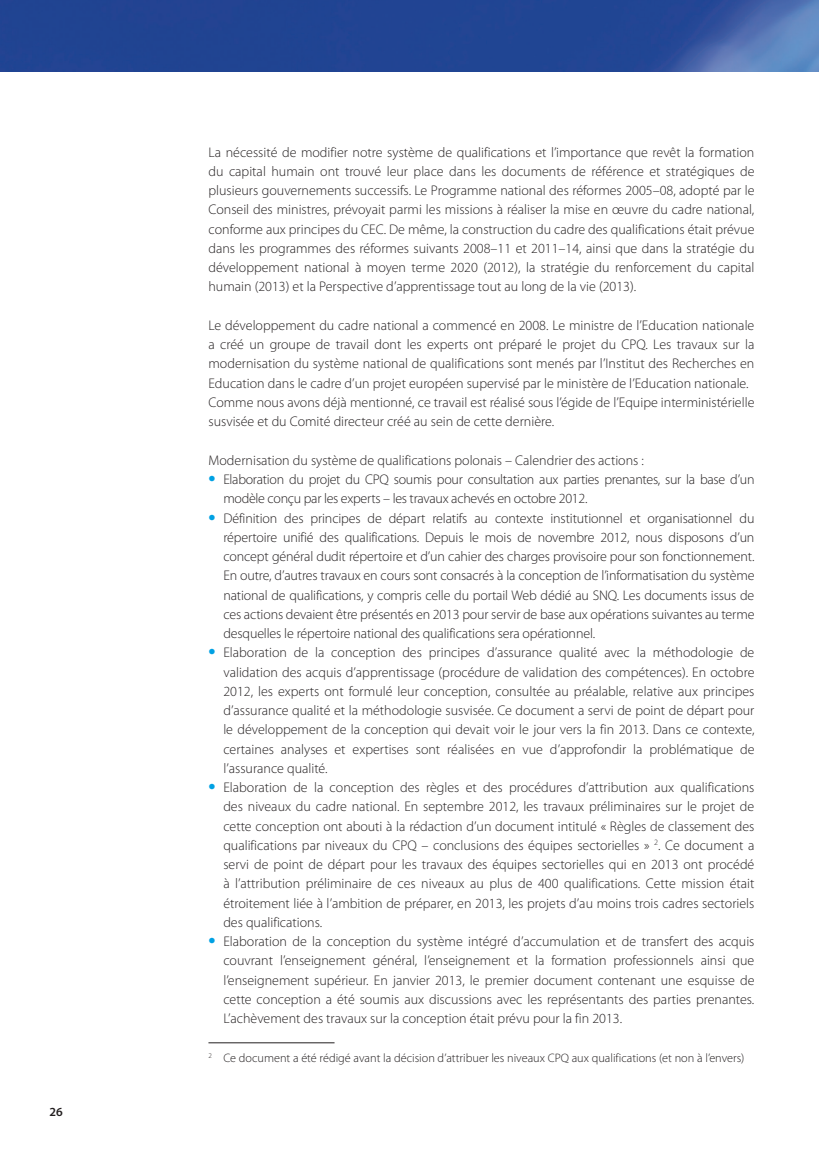
<style>
.page{position:relative;width:819px;height:1166px;background:#fff}
.page>*{position:absolute;margin:0;border:0;box-sizing:border-box;transform-origin:0 0}
.txt_8--11{font:300 14px/19.2px "Myriad Pro";color:#231f20;text-align:justify}
.txt_8--11-2{font:300 14px/19.2px "Myriad Pro";letter-spacing:-.02em;color:#231f20}
.t1{font:600 12.42px "Myriad Pro";color:#231f20}
.Przypis_7--11_B{font:300 12.25px "Myriad Pro";color:#231f20}
.s1{font-weight:700;font-size:21px;color:#00a1e3}
</style>
<div class="page">
<img style="left:0;top:0;width:818px;height:71px">
<hr style="left:208px;top:1042px;width:126px;height:1px;background:#231f20">
<p class="t1" style="left:50px;top:1104px;width:15px">26</p>
<p class="txt_8--11" style="left:208px;top:142px;width:547px">La nécessité de modifier notre système de qualifications et l’importance que revêt la formation du capital humain ont trouvé leur place dans les documents de référence et stratégiques de plusieurs gouvernements successifs. Le Programme national des réformes 2005–08, adopté par le Conseil des ministres, prévoyait parmi les missions à réaliser la mise en œuvre du cadre national, conforme aux principes du CEC. De même, la construction du cadre des qualifications était prévue dans les programmes des réformes suivants 2008–11 et 2011–14, ainsi que dans la stratégie du développement national à moyen terme 2020 (2012), la stratégie du renforcement du capital humain (2013) et la Perspective d’apprentissage tout au long de la vie (2013).</p>
<p class="txt_8--11" style="left:208px;top:315px;width:547px">Le développement du cadre national a commencé en 2008. Le ministre de l’Education nationale a créé un groupe de travail dont les experts ont préparé le projet du CPQ. Les travaux sur la modernisation du système national de qualifications sont menés par l’Institut des Recherches en Education dans le cadre d’un projet européen supervisé par le ministère de l’Education nationale.</p>
<p class="txt_8--11" style="left:208px;top:392px;width:547px">Comme nous avons déjà mentionné, ce travail est réalisé sous l’égide de l’Equipe interministérielle susvisée et du Comité directeur créé au sein de cette dernière.</p>
<p class="txt_8--11" style="left:208px;top:450px;width:437px">Modernisation du système de qualifications polonais – Calendrier des actions :</p>
<p class="txt_8--11-2" style="left:223px;top:469px;width:532px;text-indent:-15px"><span class="s1">•</span> Elaboration du projet du CPQ soumis pour consultation aux parties prenantes, sur la base d’un modèle conçu par les experts – les travaux achevés en octobre 2012.</p>
<p class="txt_8--11" style="left:223px;top:508px;width:532px;text-indent:-15px"><span class="s1">•</span> Définition des principes de départ relatifs au contexte institutionnel et organisationnel du répertoire unifié des qualifications. Depuis le mois de novembre 2012, nous disposons d’un concept général dudit répertoire et d’un cahier des charges provisoire pour son fonctionnement.<br>En outre, d’autres travaux en cours sont consacrés à la conception de l’informatisation du système national de qualifications, y compris celle du portail Web dédié au SNQ. Les documents issus de ces actions devaient être présentés en 2013 pour servir de base aux opérations suivantes au terme desquelles le répertoire national des qualifications sera opérationnel.</p>
<p class="txt_8--11" style="left:223px;top:643px;width:532px;text-indent:-15px"><span class="s1">•</span> Elaboration de la conception des principes d’assurance qualité avec la méthodologie de validation des acquis d’apprentissage (procédure de validation des compétences). En octobre 2012, les experts ont formulé leur conception, consultée au préalable, relative aux principes d’assurance qualité et la méthodologie susvisée. Ce document a servi de point de départ pour le développement de la conception qui devait voir le jour vers la fin 2013. Dans ce contexte, certaines analyses et expertises sont réalisées en vue d’approfondir la problématique de l’assurance qualité.</p>
<p class="txt_8--11" style="left:223px;top:777px;width:532px;text-indent:-15px"><span class="s1">•</span> Elaboration de la conception des règles et des procédures d’attribution aux qualifications des niveaux du cadre national. En septembre 2012, les travaux préliminaires sur le projet de cette conception ont abouti à la rédaction d’un document intitulé « Règles de classement des qualifications par niveaux du CPQ – conclusions des équipes sectorielles » <sup>2</sup>. Ce document a servi de point de départ pour les travaux des équipes sectorielles qui en 2013 ont procédé à l’attribution préliminaire de ces niveaux au plus de 400 qualifications. Cette mission était étroitement liée à l’ambition de préparer, en 2013, les projets d’au moins trois cadres sectoriels des qualifications.</p>
<p class="txt_8--11" style="left:223px;top:931px;width:532px;text-indent:-15px"><span class="s1">•</span> Elaboration de la conception du système intégré d’accumulation et de transfert des acquis couvrant l’enseignement général, l’enseignement et la formation professionnels ainsi que l’enseignement supérieur. En janvier 2013, le premier document contenant une esquisse de cette conception a été soumis aux discussions avec les représentants des parties prenantes.<br>L’achèvement des travaux sur la conception était prévu pour la fin 2013.</p>
<p class="Przypis_7--11_B" style="left:208px;top:1050px;width:537px"><sup>2</sup> Ce document a été rédigé avant la décision d’attribuer les niveaux CPQ aux qualifications (et non à l’envers)</p>
</div>
